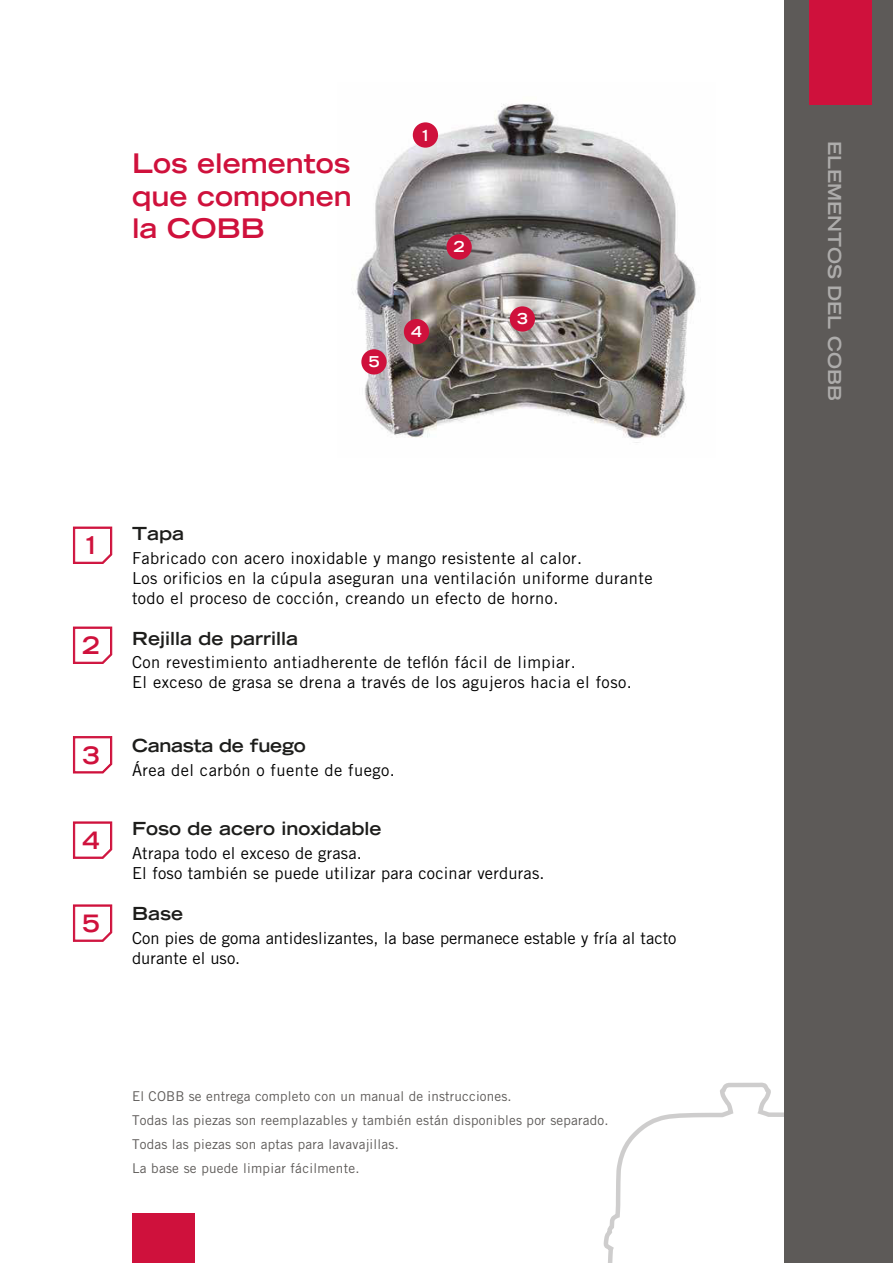
<style>
.page{position:relative;width:893px;height:1263px;background:#fff}
.page>*{position:absolute;margin:0;border:0;box-sizing:border-box;transform-origin:0 0}
.t1{font:700 expanded 27px/32.4px "Trade Gothic LT Std";color:#cf113c;text-align:justify}
.t2{font:700 expanded 24px "Trade Gothic LT Std";color:#cf113c}
.t3{font:700 expanded 18px "Trade Gothic LT Std";color:#1d1d1b}
.t4{font:700 expanded 18px "Trade Gothic LT Std";color:#fff}
.t5{font:16.5px/19.8px "Trade Gothic LT Std";letter-spacing:.025em;color:#000}
.t6{font:16.5px/19.8px "Trade Gothic LT Std";letter-spacing:.005em;color:#000}
.t7{font:700 expanded 15px "Trade Gothic LT Std";color:#fff}
.t8{font:13.5px/24px "Trade Gothic LT Std";letter-spacing:.015em;color:#5d5a58}
</style>
<div class="page">
<img style="left:353px;top:104px;width:343px;height:339px">
<div style="left:785px;top:0;width:108px;height:1263px;background:#5d5a58"></div>
<div style="left:810px;top:0;width:62px;height:104px;background:#cf113c"></div>
<svg style="left:73px;top:526px;width:39px;height:38px"></svg>
<svg style="left:73px;top:626px;width:39px;height:38px"></svg>
<svg style="left:73px;top:736px;width:39px;height:38px"></svg>
<svg style="left:73px;top:821px;width:39px;height:38px"></svg>
<svg style="left:73px;top:904px;width:39px;height:38px"></svg>
<div style="left:413px;top:122px;width:25px;height:26px;background:#cf113c;border-radius:50%"></div>
<div style="left:446px;top:234px;width:26px;height:26px;background:#cf113c;border-radius:50%"></div>
<div style="left:510px;top:306px;width:25px;height:26px;background:#cf113c;border-radius:50%"></div>
<div style="left:361px;top:349px;width:26px;height:25px;background:#cf113c;border-radius:50%"></div>
<div style="left:404px;top:319px;width:25px;height:25px;background:#cf113c;border-radius:50%"></div>
<svg style="left:604px;top:1082px;width:181px;height:181px"></svg>
<div style="left:132px;top:1214px;width:62px;height:49px;background:#cf113c"></div>
<h1 class="t1" style="left:132px;top:147px;width:221px">Los elementos que componen la COBB</h1>
<p class="t7" style="left:369px;top:352px;width:12px">5</p>
<p class="t7" style="left:420px;top:125px;width:12px">1</p>
<p class="t7" style="left:411px;top:322px;width:12px">4</p>
<p class="t7" style="left:454px;top:237px;width:12px">2</p>
<p class="t7" style="left:517px;top:309px;width:12px">3</p>
<h2 class="t2" style="left:83px;top:530px;width:19px">1</h2>
<h2 class="t2" style="left:83px;top:630px;width:19px">2</h2>
<h2 class="t2" style="left:83px;top:739px;width:19px">3</h2>
<h2 class="t2" style="left:83px;top:825px;width:19px">4</h2>
<h2 class="t2" style="left:83px;top:908px;width:19px">5</h2>
<p class="t3" style="left:132px;top:522px;width:53px">Tapa</p>
<p class="t5" style="left:132px;top:548px;width:522px">Fabricado con acero inoxidable y mango resistente al calor.<br>Los orificios en la cúpula aseguran una ventilación uniforme durante todo el proceso de cocción, creando un efecto de horno.</p>
<p class="t3" style="left:132px;top:627px;width:168px">Rejilla de parrilla</p>
<p class="t5" style="left:132px;top:652px;width:501px">Con revestimiento antiadherente de teflón fácil de limpiar.<br>El exceso de grasa se drena a través de los agujeros hacia el foso.</p>
<p class="t3" style="left:132px;top:733px;width:175px">Canasta de fuego</p>
<p class="t5" style="left:132px;top:760px;width:264px">Área del carbón o fuente de fuego.</p>
<p class="t3" style="left:132px;top:817px;width:251px">Foso de acero inoxidable</p>
<p class="t5" style="left:132px;top:843px;width:414px">Atrapa todo el exceso de grasa.<br>El foso también se puede utilizar para cocinar verduras.</p>
<p class="t3" style="left:132px;top:902px;width:53px">Base</p>
<p class="t6" style="left:132px;top:928px;width:546px">Con pies de goma antideslizantes, la base permanece estable y fría al tacto durante el uso.</p>
<p class="t8" style="left:132px;top:1084px;width:478px">El COBB se entrega completo con un manual de instrucciones.<br>Todas las piezas son reemplazables y también están disponibles por separado.<br>Todas las piezas son aptas para lavavajillas.<br>La base se puede limpiar fácilmente.</p>
<p class="t4" style="left:846px;top:140px;width:261px;rotate:90deg">ELEMENTOS DEL COBB</p>
</div>
